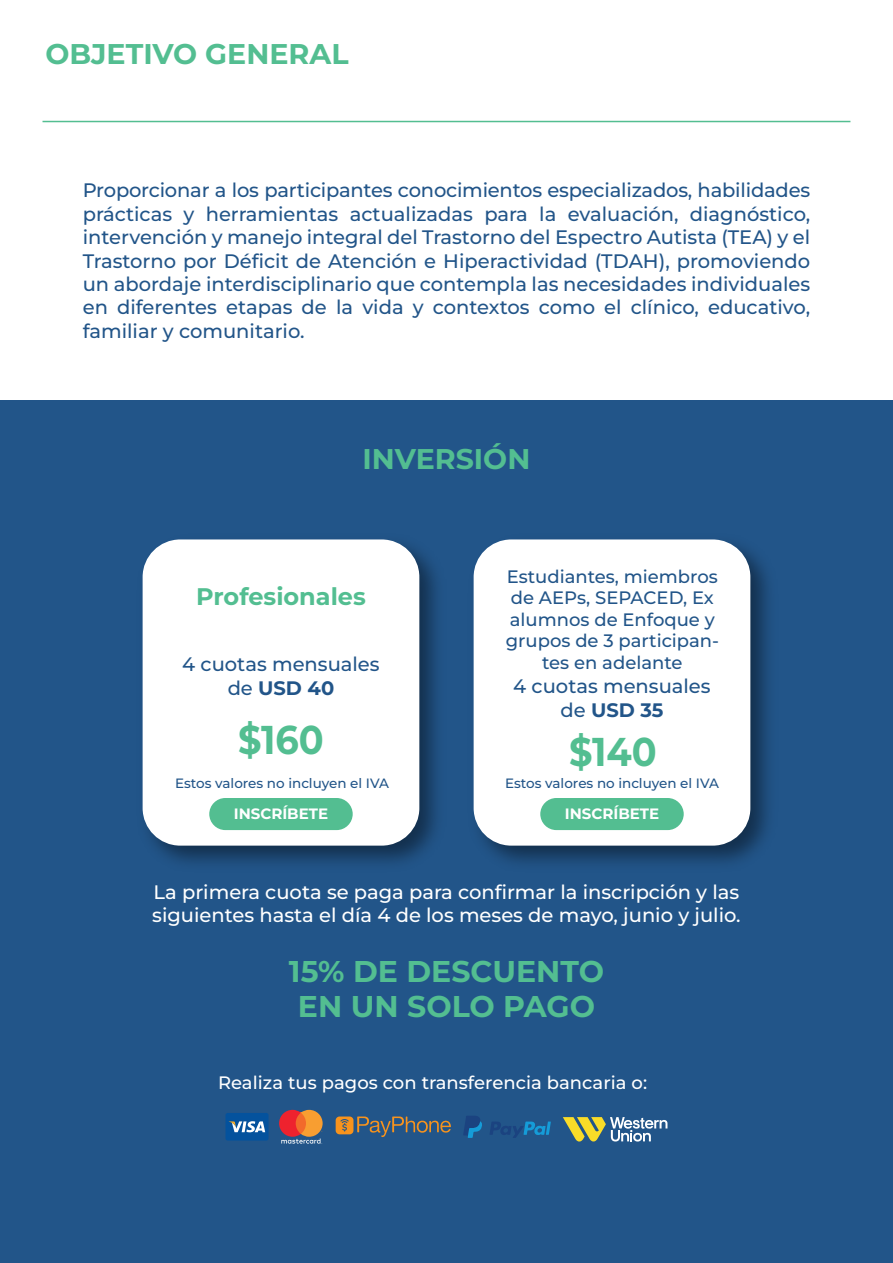
<style>
.page{position:relative;width:893px;height:1263px;background:#fff}
.page>*{position:absolute;margin:0;border:0;box-sizing:border-box;transform-origin:0 0}
.t1{font:700 40.2px "Montserrat";color:#53be91;scale:.91 1}
.t2{font:700 30px/34.5px "Montserrat";color:#53be91;text-align:center}
.t3{font:700 28.5px "Montserrat";color:#53be91}
.t4{font:700 24px "Montserrat";color:#53be91}
.t5{font:500 19.5px/23.4px "Montserrat";color:#225589;text-align:center}
.t6{font:500 19.5px/23.4px "Montserrat";color:#fff}
.t7{font:500 18px/21.6px "Montserrat";color:#225589;text-align:center}
.t8{font:500 18px "Montserrat";letter-spacing:.005em;color:#fff}
.t9{font:700 15px "Montserrat";color:#fff}
.t10{font:500 13.5px "Montserrat";color:#225589}
.s1{font-weight:700}
</style>
<div class="page">
<div style="left:0;top:401px;width:893px;height:862px;background:#225589"></div>
<div style="left:225px;top:1113px;width:44px;height:27px;background:#04529d;border-radius:2px"></div>
<svg style="left:229px;top:1121px;width:36px;height:11px"></svg>
<svg style="left:279px;top:1110px;width:44px;height:34px"></svg>
<svg style="left:463px;top:1116px;width:19px;height:22px"></svg>
<svg style="left:490px;top:1121px;width:61px;height:17px"></svg>
<svg style="left:336px;top:1116px;width:115px;height:21px"></svg>
<svg style="left:563px;top:1117px;width:104px;height:25px"></svg>
<img style="left:142px;top:543px;width:295px;height:320px">
<div style="left:143px;top:539px;width:276px;height:307px;background:#fff;border-radius:38px"></div>
<div style="left:209px;top:798px;width:144px;height:32px;background:#53be91;border-radius:16px"></div>
<img style="left:473px;top:543px;width:296px;height:320px">
<div style="left:474px;top:539px;width:276px;height:307px;background:#fff;border-radius:38px"></div>
<div style="left:540px;top:798px;width:144px;height:32px;background:#53be91;border-radius:16px"></div>
<hr style="left:43px;top:121px;width:807px;height:1px;background:#53be91">
<h3 class="t3" style="left:45px;top:35px;width:305px">OBJETIVO GENERAL</h3>
<p class="t5" style="left:83px;top:178px;width:729px;text-align:justify">Proporcionar a los participantes conocimientos especializados, habilidades prácticas y herramientas actualizadas para la evaluación, diagnóstico, intervención y manejo integral del Trastorno del Espectro Autista (TEA) y el Trastorno por Déficit de Atención e Hiperactividad (TDAH), promoviendo un abordaje interdisciplinario que contempla las necesidades individuales en diferentes etapas de la vida y contextos como el clínico, educativo, familiar y comunitario.</p>
<h3 class="t3" style="left:363px;top:440px;width:169px">INVERSIÓN</h3>
<p class="t4" style="left:196px;top:580px;width:171px">Profesionales</p>
<p class="t5" style="left:182px;top:652px;width:199px">4 cuotas mensuales de <span class="s1">USD 40</span></p>
<p class="t7" style="left:506px;top:565px;width:215px">Estudiantes, miembros de AEPs, SEPACED, Ex alumnos de Enfoque y grupos de 3 participan&shy;tes en adelante</p>
<p class="t5" style="left:513px;top:674px;width:199px">4 cuotas mensuales de <span class="s1">USD 35</span></p>
<h1 class="t1" style="left:238px;top:713px;width:96px">$160</h1>
<h1 class="t1" style="left:569px;top:725px;width:98px">$140</h1>
<p class="t9" style="left:565px;top:803px;width:96px">INSCRÍBETE</p>
<p class="t10" style="left:175px;top:774px;width:215px">Estos valores no incluyen el IVA</p>
<p class="t10" style="left:505px;top:774px;width:215px">Estos valores no incluyen el IVA</p>
<p class="t9" style="left:234px;top:803px;width:96px">INSCRÍBETE</p>
<p class="t6" style="left:152px;top:879px;width:590px">La primera cuota se paga para confirmar la inscripción y las siguientes hasta el día 4 de los meses de mayo, junio y julio.</p>
<h2 class="t2" style="left:289px;top:954px;width:316px">15% DE DESCUENTO<br>EN UN SOLO PAGO</h2>
<p class="t8" style="left:218px;top:1071px;width:431px">Realiza tus pagos con transferencia bancaria o:</p>
</div>
